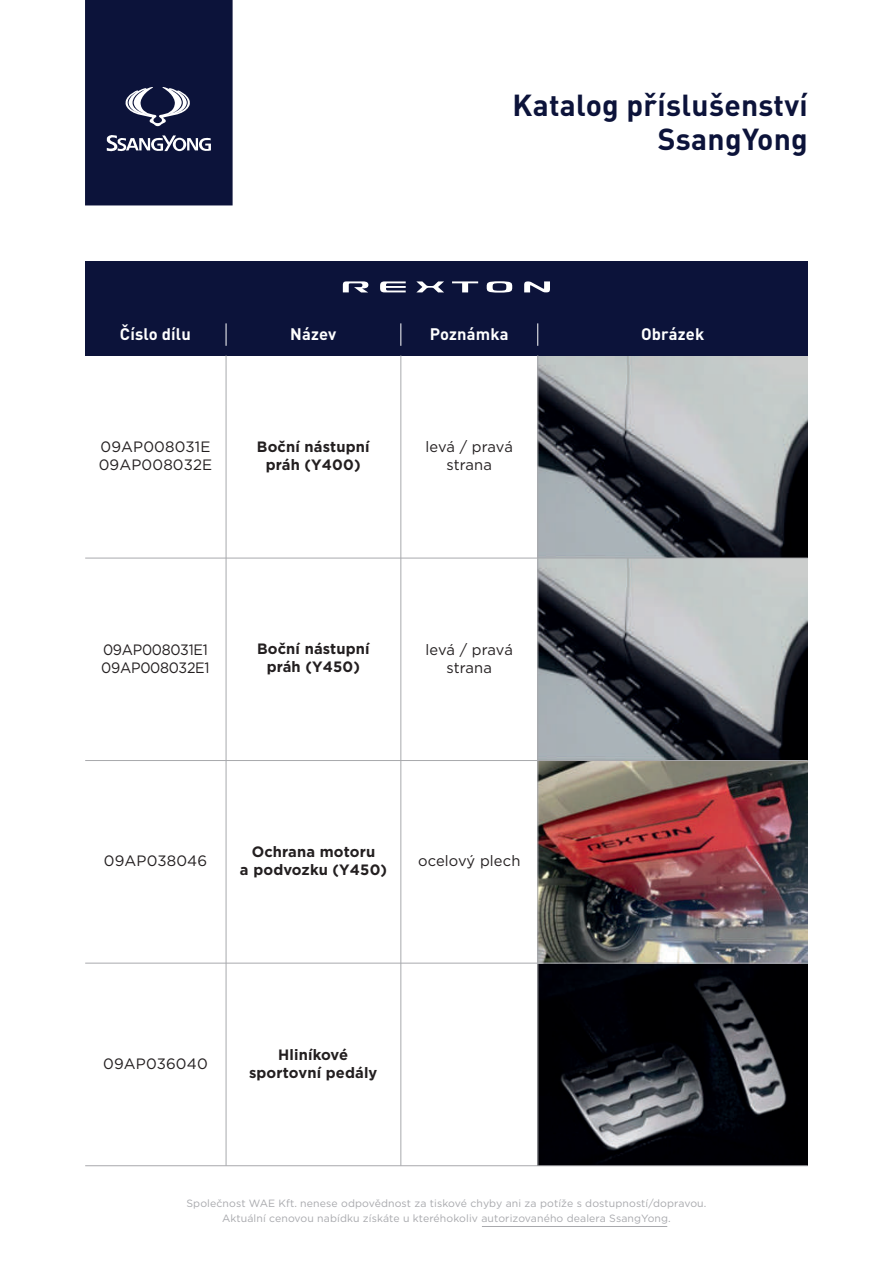
<style>
.page{position:relative;width:893px;height:1263px;background:#fff}
.page>*{position:absolute;margin:0;border:0;box-sizing:border-box;transform-origin:0 0}
.t1{font:700 30px/34.5px "DIN Pro";letter-spacing:.01em;color:#0c133a;text-align:right}
.t2{font:700 16.5px "DIN Pro";letter-spacing:.01em;color:#fff}
.t3{font:700 15px/18px "Gotham";letter-spacing:.01em;color:#231f20;text-align:center}
.t4{font:15px/18px "Gotham";letter-spacing:.01em;color:#231f20;text-align:center}
.t5{font:15px/18px "Gotham";letter-spacing:-.02em;color:#231f20;scale:.95 1}
.t6{font:10.5px/15px "Gotham";letter-spacing:.01em;color:#a8a9ad;text-align:center}
</style>
<div class="page">
<img style="left:538px;top:355px;width:270px;height:810px">
<svg style="left:85px;top:0;width:148px;height:205px;background:#181f44"></svg>
<div style="left:85px;top:261px;width:723px;height:94px;background:#0c133a"></div>
<hr style="left:226px;top:355px;width:1px;height:811px;background:#a8a9ad">
<hr style="left:537px;top:355px;width:1px;height:811px;background:#a8a9ad">
<hr style="left:85px;top:558px;width:723px;height:1px;background:#a8a9ad">
<hr style="left:85px;top:760px;width:723px;height:1px;background:#a8a9ad">
<hr style="left:85px;top:963px;width:723px;height:1px;background:#a8a9ad">
<hr style="left:85px;top:1165px;width:723px;height:1px;background:#a8a9ad">
<svg style="left:226px;top:323px;width:1px;height:23px"></svg>
<hr style="left:400px;top:355px;width:1px;height:811px;background:#a8a9ad">
<svg style="left:400px;top:323px;width:1px;height:23px"></svg>
<svg style="left:537px;top:323px;width:1px;height:23px"></svg>
<hr style="left:482px;top:1226px;width:185px;height:1px;background:#a8a9ad">
<svg style="left:452px;top:281px;width:26px;height:11px"></svg>
<svg style="left:487px;top:281px;width:25px;height:12px"></svg>
<svg style="left:380px;top:281px;width:26px;height:11px"></svg>
<svg style="left:343px;top:281px;width:25px;height:11px"></svg>
<svg style="left:416px;top:281px;width:28px;height:11px"></svg>
<svg style="left:524px;top:281px;width:26px;height:11px"></svg>
<h1 class="t1" style="left:513px;top:87px;width:297px">Katalog příslušenství<br>SsangYong</h1>
<h2 class="t2" style="left:120px;top:324px;width:72px">Číslo dílu</h2>
<h2 class="t2" style="left:290px;top:324px;width:48px">Název</h2>
<h2 class="t2" style="left:430px;top:324px;width:80px">Poznámka</h2>
<h2 class="t2" style="left:641px;top:324px;width:65px">Obrázek</h2>
<h3 class="t4" style="left:99px;top:438px;width:115px;text-align:left">09AP008031E<br>09AP008032E</h3>
<h3 class="t3" style="left:257px;top:437px;width:114px">Boční nástupní práh (Y400)</h3>
<h3 class="t4" style="left:426px;top:438px;width:89px">levá / pravá strana</h3>
<h3 class="t5" style="left:101px;top:640px;width:116px">09AP008031E1<br>09AP008032E1</h3>
<h3 class="t3" style="left:257px;top:640px;width:114px">Boční nástupní práh (Y450)</h3>
<h3 class="t4" style="left:426px;top:640px;width:89px">levá / pravá strana</h3>
<h3 class="t4" style="left:104px;top:852px;width:105px">09AP038046</h3>
<h3 class="t3" style="left:240px;top:842px;width:149px">Ochrana motoru<br>a podvozku (Y450)</h3>
<h3 class="t4" style="left:418px;top:852px;width:104px">ocelový plech</h3>
<h3 class="t4" style="left:103px;top:1054px;width:106px">09AP036040</h3>
<h3 class="t3" style="left:249px;top:1045px;width:130px">Hliníkové sportovní pedály</h3>
<p class="t6" style="left:186px;top:1196px;width:521px">Společnost WAE Kft. nenese odpovědnost za tiskové chyby ani za potíže s dostupností/dopravou.<br>Aktuální cenovou nabídku získáte u kteréhokoliv autorizovaného dealera SsangYong.</p>
</div>
